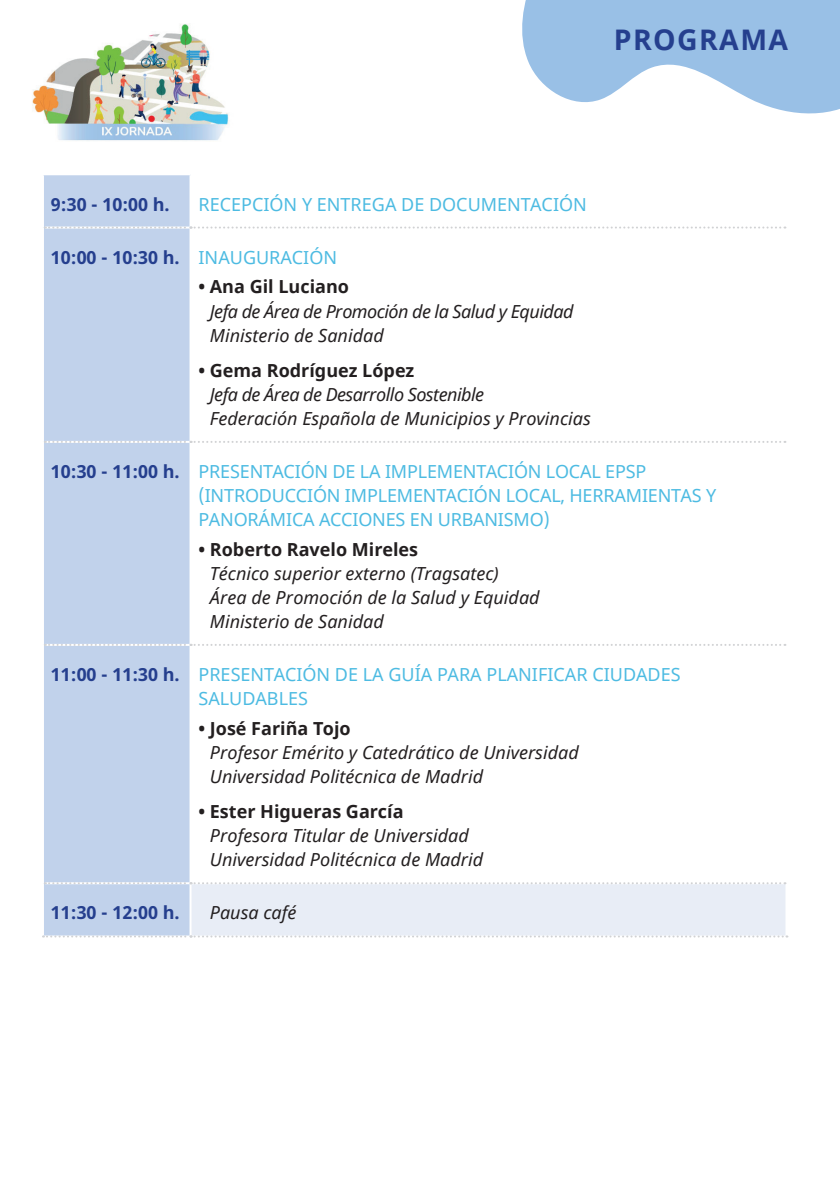
<style>
.page{position:relative;width:840px;height:1191px;background:#fff}
.page>*{position:absolute;margin:0;border:0;box-sizing:border-box;transform-origin:0 0}
.t1{font:700 28.4px "Noto Sans";letter-spacing:.05em;color:#253f8e}
.t2{font:italic 18px/24px "Noto Sans";color:#231f20}
.t3{font:18px/24px "Noto Sans";letter-spacing:-.01em;color:#4dbbe2}
.t4{font:700 18px "Noto Sans";color:#231f20}
.t5{font:italic 18px/24px "Noto Sans";letter-spacing:-.03em;color:#231f20}
.t6{font:700 18px "Noto Sans";color:#253f8e}
.s1{font-weight:400;color:#4dbbe2}
.s2{font-weight:700;color:#253f8e}
</style>
<div class="page">
<img style="left:32px;top:24px;width:197px;height:117px">
<div style="left:44px;top:175px;width:145px;height:760px;background:#c1d2eb"></div>
<div style="left:190px;top:883px;width:596px;height:53px;background:#e8edf6"></div>
<hr style="left:189px;top:884px;width:2px;height:51px;background:#fff">
<hr style="left:785px;top:883px;width:2px;height:52px;background:#fff">
<svg style="left:45px;top:226px;width:740px;height:2px"></svg>
<svg style="left:45px;top:441px;width:740px;height:2px"></svg>
<svg style="left:45px;top:644px;width:740px;height:2px"></svg>
<svg style="left:45px;top:882px;width:740px;height:2px"></svg>
<svg style="left:43px;top:935px;width:744px;height:2px"></svg>
<svg style="left:522px;top:0;width:317px;height:114px"></svg>
<h1 class="t1" style="left:613px;top:20px;width:176px">PROGRAMA</h1>
<p class="t6" style="left:51px;top:191px;width:120px">9:30 - 10:00 h.</p>
<p class="t3" style="left:198px;top:193px;width:389px">RECEPCIÓN Y ENTREGA DE DOCUMENTACIÓN</p>
<p class="t6" style="left:51px;top:244px;width:287px">10:00 - 10:30 h. <span class="s1">INAUGURACIÓN</span></p>
<p class="t4" style="left:198px;top:274px;width:152px">• Ana Gil Luciano</p>
<p class="t5" style="left:210px;top:298px;width:365px">Jefa de Área de Promoción de la Salud y Equidad<br>Ministerio de Sanidad</p>
<p class="t4" style="left:198px;top:357px;width:217px">• Gema Rodríguez López</p>
<p class="t2" style="left:210px;top:382px;width:382px">Jefa de Área de Desarrollo Sostenible<br>Federación Española de Municipios y Provincias</p>
<p class="t3" style="left:198px;top:460px;width:519px;text-indent:-147px"><span class="s2">10:30 - 11:00 h.</span> PRESENTACIÓN DE LA IMPLEMENTACIÓN LOCAL EPSP (INTRODUCCIÓN IMPLEMENTACIÓN LOCAL, HERRAMIENTAS Y<br>PANORÁMICA ACCIONES EN URBANISMO)</p>
<p class="t4" style="left:198px;top:536px;width:221px">• Roberto Ravelo Mireles</p>
<p class="t2" style="left:210px;top:561px;width:331px">Técnico superior externo (Tragsatec)<br>Área de Promoción de la Salud y Equidad<br>Ministerio de Sanidad</p>
<p class="t3" style="left:198px;top:663px;width:483px;text-indent:-147px"><span class="s2">11:00 - 11:30 h.</span> PRESENTACIÓN DE LA GUÍA PARA PLANIFICAR CIUDADES<br>SALUDABLES</p>
<p class="t4" style="left:198px;top:715px;width:154px">• José Fariña Tojo</p>
<p class="t2" style="left:210px;top:740px;width:370px">Profesor Emérito y Catedrático de Universidad<br>Universidad Politécnica de Madrid</p>
<p class="t4" style="left:198px;top:799px;width:206px">• Ester Higueras García</p>
<p class="t2" style="left:210px;top:823px;width:274px">Profesora Titular de Universidad<br>Universidad Politécnica de Madrid</p>
<p class="t6" style="left:51px;top:900px;width:130px">11:30 - 12:00 h.</p>
<p class="t2" style="left:210px;top:900px;width:88px">Pausa café</p>
</div>
